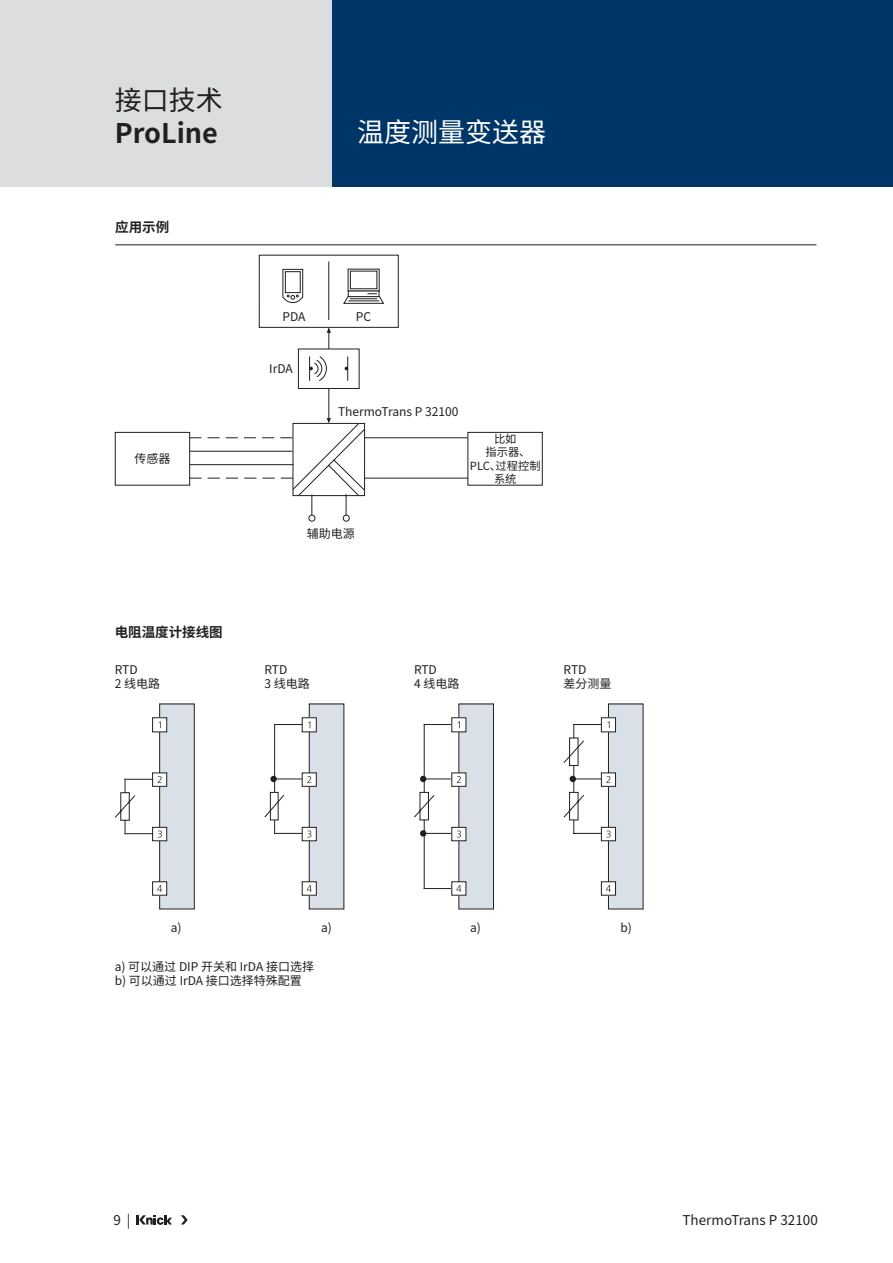
<style>
.page{position:relative;width:893px;height:1263px;background:#fff}
.page>*{position:absolute;margin:0;border:0;box-sizing:border-box;transform-origin:0 0}
.t1{font:700 27px "Noto Sans SC";color:#231f20}
.Headline{font:27px "Noto Sans SC";color:#fff}
.t2{font:27px "Noto Sans SC";color:#231f20}
.t3{font:13.5px "Noto Sans SC";color:#231f20}
.Text{font:700 13.5px "Noto Sans SC";color:#231f20}
.Tabelle_Headline{font:700 13.5px "Noto Sans SC";color:#231f20}
.Beschriftungen{font:12px/14.2px "Noto Sans SC";color:#231f20}
.Beschriftungen-2{font:11.25px/13.5px "Noto Sans SC";color:#231f20;text-align:center}
</style>
<div class="page">
<hr style="left:364px;top:437px;width:103px;height:1px;background:#231f20">
<hr style="left:364px;top:478px;width:104px;height:1px;background:#231f20">
<div style="left:467px;top:432px;width:76px;height:54px;border:1px solid #231f20"></div>
<div style="left:115px;top:432px;width:75px;height:54px;border:1px solid #231f20"></div>
<div style="left:308px;top:515px;width:7px;height:7px;border:1px solid #231f20;border-radius:50%"></div>
<div style="left:343px;top:515px;width:7px;height:7px;border:1px solid #231f20;border-radius:50%"></div>
<hr style="left:329px;top:328px;width:1px;height:91px;background:#231f20">
<div style="left:298px;top:349px;width:61px;height:39px;background:#fff"></div>
<div style="left:298px;top:349px;width:62px;height:40px;border:1px solid #231f20"></div>
<div style="left:259px;top:255px;width:140px;height:73px;border:1px solid #231f20"></div>
<svg style="left:282px;top:268px;width:22px;height:35px"></svg>
<svg style="left:348px;top:269px;width:31px;height:22px"></svg>
<div style="left:350px;top:271px;width:27px;height:18px;background:#fff"></div>
<div style="left:350px;top:271px;width:27px;height:18px;border:1px solid #231f20"></div>
<svg style="left:343px;top:293px;width:41px;height:11px"></svg>
<hr style="left:348px;top:300px;width:31px;height:1px;background:#231f20">
<hr style="left:328px;top:262px;width:1px;height:58px;background:#231f20">
<svg style="left:345px;top:356px;width:3px;height:25px"></svg>
<svg style="left:309px;top:356px;width:18px;height:25px"></svg>
<svg style="left:189px;top:418px;width:176px;height:103px"></svg>
<svg style="left:327px;top:327px;width:4px;height:6px"></svg>
<div style="left:160px;top:704px;width:34px;height:205px;background:#dae0e7"></div>
<div style="left:159px;top:703px;width:36px;height:206px;border:1px solid #231f20"></div>
<div style="left:153px;top:718px;width:14px;height:14px;background:#fff"></div>
<div style="left:152px;top:717px;width:15px;height:15px;border:1px solid #231f20"></div>
<div style="left:153px;top:773px;width:14px;height:13px;background:#fff"></div>
<div style="left:152px;top:772px;width:15px;height:15px;border:1px solid #231f20"></div>
<div style="left:153px;top:827px;width:14px;height:14px;background:#fff"></div>
<div style="left:152px;top:827px;width:15px;height:14px;border:1px solid #231f20"></div>
<div style="left:153px;top:882px;width:14px;height:13px;background:#fff"></div>
<div style="left:152px;top:881px;width:15px;height:15px;border:1px solid #231f20"></div>
<svg style="left:157px;top:885px;width:5px;height:7px"></svg>
<svg style="left:114px;top:776px;width:48px;height:61px"></svg>
<hr style="left:274px;top:724px;width:1px;height:68px;background:#231f20">
<div style="left:270px;top:776px;width:7px;height:6px;background:#231f20;border-radius:50%"></div>
<svg style="left:275px;top:724px;width:27px;height:1px"></svg>
<div style="left:270px;top:792px;width:9px;height:28px;border:1px solid #231f20"></div>
<div style="left:309px;top:704px;width:35px;height:205px;background:#dae0e7"></div>
<div style="left:309px;top:703px;width:35px;height:206px;border:1px solid #231f20"></div>
<div style="left:302px;top:718px;width:14px;height:14px;background:#fff"></div>
<div style="left:302px;top:717px;width:15px;height:15px;border:1px solid #231f20"></div>
<div style="left:302px;top:773px;width:14px;height:13px;background:#fff"></div>
<div style="left:302px;top:772px;width:15px;height:15px;border:1px solid #231f20"></div>
<svg style="left:307px;top:829px;width:8px;height:10px"></svg>
<div style="left:302px;top:827px;width:15px;height:14px;border:1px solid #231f20"></div>
<div style="left:302px;top:882px;width:14px;height:13px;background:#fff"></div>
<div style="left:302px;top:881px;width:15px;height:15px;border:1px solid #231f20"></div>
<svg style="left:264px;top:794px;width:47px;height:43px"></svg>
<svg style="left:307px;top:885px;width:5px;height:7px"></svg>
<svg style="left:276px;top:776px;width:35px;height:7px"></svg>
<hr style="left:424px;top:820px;width:1px;height:68px;background:#231f20">
<hr style="left:424px;top:724px;width:1px;height:68px;background:#231f20">
<svg style="left:425px;top:724px;width:26px;height:1px"></svg>
<svg style="left:414px;top:791px;width:21px;height:30px"></svg>
<div style="left:459px;top:704px;width:34px;height:205px;background:#dae0e7"></div>
<div style="left:458px;top:703px;width:36px;height:206px;border:1px solid #231f20"></div>
<div style="left:452px;top:718px;width:14px;height:14px;background:#fff"></div>
<div style="left:451px;top:717px;width:15px;height:15px;border:1px solid #231f20"></div>
<div style="left:452px;top:773px;width:14px;height:13px;background:#fff"></div>
<div style="left:451px;top:772px;width:15px;height:15px;border:1px solid #231f20"></div>
<div style="left:452px;top:827px;width:14px;height:14px;background:#fff"></div>
<div style="left:451px;top:827px;width:15px;height:14px;border:1px solid #231f20"></div>
<div style="left:452px;top:882px;width:14px;height:13px;background:#fff"></div>
<svg style="left:420px;top:830px;width:41px;height:7px"></svg>
<svg style="left:424px;top:885px;width:37px;height:7px"></svg>
<svg style="left:420px;top:776px;width:41px;height:7px"></svg>
<div style="left:608px;top:704px;width:35px;height:205px;background:#dae0e7"></div>
<div style="left:601px;top:718px;width:14px;height:14px;background:#fff"></div>
<div style="left:601px;top:717px;width:15px;height:15px;border:1px solid #231f20"></div>
<div style="left:601px;top:773px;width:14px;height:13px;background:#fff"></div>
<div style="left:601px;top:772px;width:15px;height:15px;border:1px solid #231f20"></div>
<svg style="left:606px;top:829px;width:8px;height:10px"></svg>
<div style="left:601px;top:827px;width:15px;height:14px;border:1px solid #231f20"></div>
<div style="left:601px;top:882px;width:14px;height:13px;background:#fff"></div>
<div style="left:601px;top:881px;width:15px;height:15px;border:1px solid #231f20"></div>
<svg style="left:606px;top:885px;width:5px;height:7px"></svg>
<svg style="left:563px;top:721px;width:47px;height:116px"></svg>
<div style="left:332px;top:0;width:561px;height:187px;background:#003667"></div>
<svg style="left:181px;top:1215px;width:7px;height:9px"></svg>
<svg style="left:137px;top:1215px;width:35px;height:10px"></svg>
<div style="left:0;top:0;width:332px;height:187px;background:#dcdddf"></div>
<hr style="left:115px;top:245px;width:701px;height:1px;background:#231f20">
<h1 class="t2" style="left:115px;top:85px;width:109px">接口技术</h1>
<h1 class="t1" style="left:115px;top:118px;width:105px">ProLine</h1>
<p class="Tabelle_Headline" style="left:115px;top:219px;width:55px">应用示例</p>
<p class="Beschriftungen" style="left:134px;top:452px;width:37px">传感器</p>
<p class="Headline" style="left:357px;top:117px;width:190px">温度测量变送器</p>
<p class="Beschriftungen" style="left:283px;top:310px;width:24px">PDA</p>
<p class="Beschriftungen" style="left:356px;top:310px;width:17px">PC</p>
<p class="Beschriftungen" style="left:269px;top:361px;width:25px">IrDA</p>
<p class="Beschriftungen" style="left:338px;top:405px;width:122px">ThermoTrans P 32100</p>
<p class="Beschriftungen-2" style="left:470px;top:432px;width:72px">比如<br>指示器、<br>PLC、过程控制系统</p>
<p class="Beschriftungen" style="left:307px;top:526px;width:49px">辅助电源</p>
<p class="Text" style="left:115px;top:624px;width:109px">电阻温度计接线图</p>
<p class="Beschriftungen" style="left:115px;top:662px;width:47px">RTD<br>2 线电路</p>
<p class="Beschriftungen" style="left:264px;top:662px;width:47px">RTD<br>3 线电路</p>
<p class="Beschriftungen" style="left:414px;top:662px;width:47px">RTD<br>4 线电路</p>
<p class="Beschriftungen" style="left:564px;top:662px;width:49px">RTD<br>差分测量</p>
<p class="Beschriftungen" style="left:171px;top:921px;width:12px">a)</p>
<p class="Beschriftungen" style="left:321px;top:921px;width:12px">a)</p>
<p class="Beschriftungen" style="left:621px;top:921px;width:13px">b)</p>
<p class="Beschriftungen" style="left:115px;top:960px;width:201px">a) 可以通过 DIP 开关和 IrDA 接口选择b) 可以通过 IrDA 接口选择特殊配置</p>
<p class="Beschriftungen" style="left:470px;top:921px;width:12px">a)</p>
<p class="t3" style="left:113px;top:1212px;width:19px">9 |</p>
<p class="t3" style="left:682px;top:1212px;width:137px">ThermoTrans P 32100</p>
</div>
